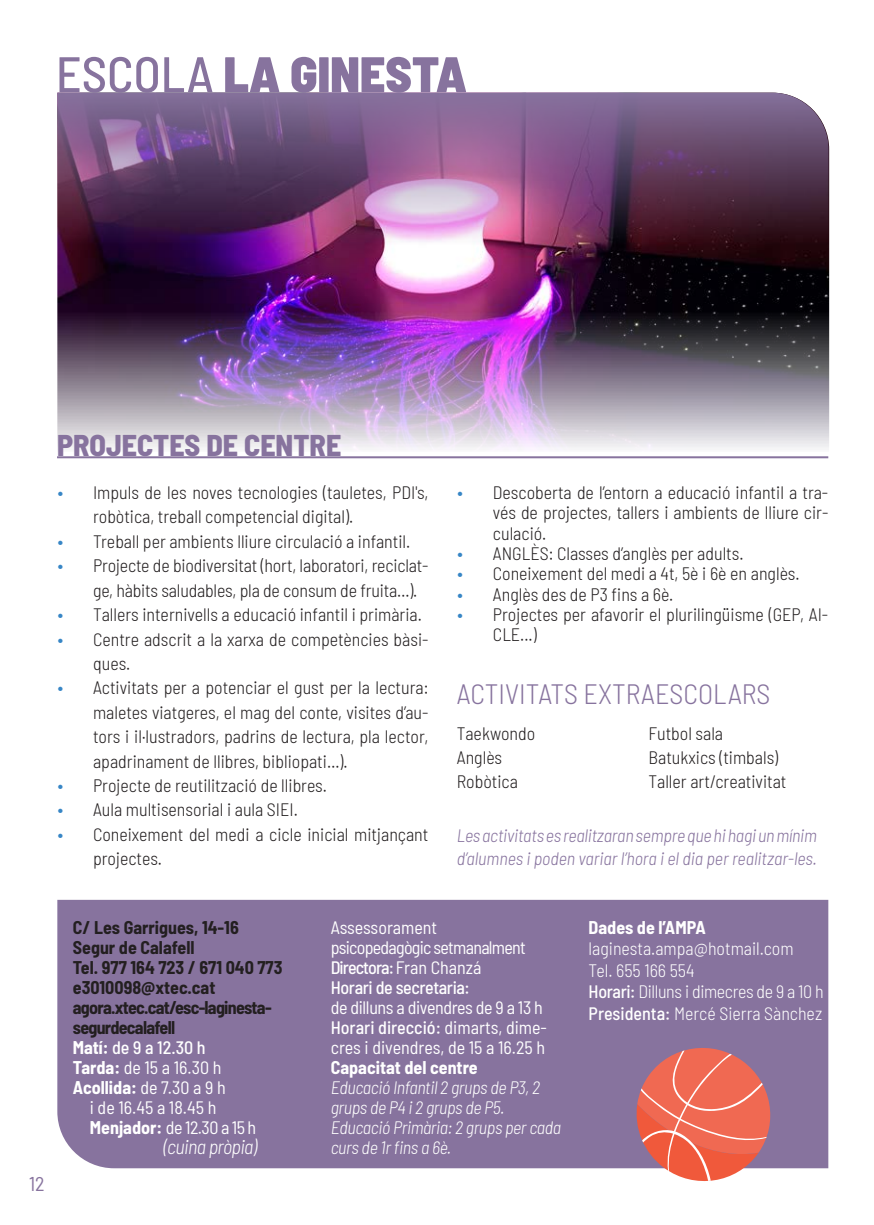
<style>
.page{position:relative;width:874px;height:1225px;background:#fff}
.page>*{position:absolute;margin:0;border:0;box-sizing:border-box;transform-origin:0 0}
.Estilo_de_párrafo_1{font:900 semi-condensed 50px "Barlow";color:#87739e}
.t1{font:800 semi-condensed 30px "Barlow";color:#87739e}
.t2{font:300 semi-condensed 28px "Barlow";color:#87739e}
.t3{font:italic 300 semi-condensed 20px "Barlow";letter-spacing:-.03em;color:#fff}
.t4{font:semi-condensed 20px "Barlow";color:#87739e}
.t5{font:300 semi-condensed 18px/24.4px "Barlow";color:#231f20}
.t6{font:italic 300 semi-condensed 18px/22.4px "Barlow";letter-spacing:-.01em;color:#87739e}
.t7{font:italic 300 semi-condensed 18px/20px "Barlow";letter-spacing:-.02em;color:#fff}
.t8{font:semi-condensed 18px "Barlow";letter-spacing:-.02em;color:#fff}
.t9{font:700 semi-condensed 18px "Barlow";letter-spacing:-.005em;color:#231f20}
.t10{font:300 semi-condensed 18px "Barlow";color:#fff}
.t11{font:semi-condensed 18px/20px "Barlow";color:#fff}
.t12{font:700 semi-condensed 18px "Barlow";color:#fff}
.t13{font:700 semi-condensed 18px "Barlow";letter-spacing:-.04em;color:#231f20}
.t14{font:500 semi-condensed 18px "Barlow";letter-spacing:-.02em;color:#fff}
.t15{font:300 semi-condensed 18px "Barlow";letter-spacing:-.02em;color:#fff}
.t16{font:semi-condensed 18px "Barlow";letter-spacing:-.04em;color:#fff}
.t17{font:500 semi-condensed 18px "Barlow";letter-spacing:-.05em;color:#fff}
.s1{font-weight:500}
.s2{font-family:"Brandon Grotesque";font-weight:500;font-stretch:normal;color:#3786c6}
.s3{font-weight:700}
.s4{font-weight:400}
</style>
<div class="page">
<div style="left:57px;top:900px;width:770px;height:268px;background:#87739e"></div>
<img style="left:57px;top:400px;width:771px;height:48px">
<hr style="left:57px;top:456px;width:770px;height:2px;background:#87739e">
<img style="left:57px;top:93px;width:771px;height:307px">
<svg style="left:633px;top:1039px;width:145px;height:143px;background:#d67975"></svg>
<p class="Estilo_de_párrafo_1" style="left:56px;top:38px;width:412px"><span class="s1">ESCOLA</span> LA GINESTA</p>
<p class="t1" style="left:57px;top:424px;width:285px">PROJECTES DE CENTRE</p>
<p class="t5" style="left:93px;top:479px;width:337px;text-indent:-36px"><span class="s2">•</span> Impuls de les noves tecnologies (tauletes, PDI's, robòtica, treball competencial digital).</p>
<p class="t5" style="left:57px;top:528px;width:354px"><span class="s2">•</span> Treball per ambients lliure circulació a infantil.</p>
<p class="t5" style="left:93px;top:552px;width:337px;text-indent:-36px"><span class="s2">•</span> Projecte de biodiversitat (hort, laboratori, reciclat&shy;ge, hàbits saludables, pla de consum de fruita…).</p>
<p class="t5" style="left:57px;top:601px;width:366px"><span class="s2">•</span> Tallers internivells a educació infantil i primària.</p>
<p class="t5" style="left:93px;top:625px;width:337px;text-indent:-36px"><span class="s2">•</span> Centre adscrit a la xarxa de competències bàsi&shy;ques.</p>
<p class="t5" style="left:93px;top:674px;width:337px;text-align:justify;text-indent:-36px"><span class="s2">•</span> Activitats per a potenciar el gust per la lectura: maletes viatgeres, el mag del conte, visites d’au&shy;tors i il·lustradors, padrins de lectura, pla lector, apadrinament de llibres, bibliopati…).</p>
<p class="t5" style="left:57px;top:772px;width:271px"><span class="s2">•</span> Projecte de reutilització de llibres.</p>
<p class="t5" style="left:57px;top:796px;width:242px"><span class="s2">•</span> Aula multisensorial i aula SIEI.</p>
<p class="t5" style="left:93px;top:821px;width:337px;text-indent:-36px"><span class="s2">•</span> Coneixement del medi a cicle inicial mitjançant projectes.</p>
<p class="t5" style="left:492px;top:481px;width:337px;line-height:20.4px;text-align:justify;text-indent:-36px"><span class="s2">•</span> Descoberta de l’entorn a educació infantil a tra&shy;vés de projectes, tallers i ambients de lliure cir&shy;culació.</p>
<p class="t5" style="left:456px;top:540px;width:288px"><span class="s2">•</span> ANGLÈS: Classes d’anglès per adults.</p>
<p class="t5" style="left:456px;top:560px;width:344px"><span class="s2">•</span> Coneixement del medi a 4t, 5è i 6è en anglès.</p>
<p class="t5" style="left:456px;top:581px;width:218px"><span class="s2">•</span> Anglès des de P3 fins a 6è.</p>
<p class="t5" style="left:492px;top:603px;width:337px;line-height:20.4px;text-indent:-36px"><span class="s2">•</span> Projectes per afavorir el plurilingüisme (GEP, AI-<br>CLE...)</p>
<p class="t2" style="left:456px;top:673px;width:315px">ACTIVITATS EXTRAESCOLARS</p>
<p class="t5" style="left:456px;top:720px;width:80px">Taekwondo</p>
<p class="t5" style="left:456px;top:744px;width:47px">Anglès</p>
<p class="t5" style="left:456px;top:768px;width:63px">Robòtica</p>
<p class="t5" style="left:648px;top:720px;width:76px">Futbol sala</p>
<p class="t5" style="left:648px;top:744px;width:131px">Batukxics (timbals)</p>
<p class="t5" style="left:648px;top:768px;width:139px">Taller art/creativitat</p>
<p class="t6" style="left:456px;top:823px;width:361px">Les activitats es realitzaran sempre que hi hagi un mínim d’alumnes i poden variar l’hora i el dia per realitzar-les.</p>
<p class="t4" style="left:29px;top:1169px;width:17px">12</p>
<p class="t9" style="left:73px;top:914px;width:167px">C/ Les Garrigues, 14-16</p>
<p class="t9" style="left:73px;top:934px;width:123px">Segur de Calafell</p>
<p class="t9" style="left:73px;top:954px;width:211px">Tel. 977 164 723 / 671 040 773</p>
<p class="t9" style="left:73px;top:974px;width:144px">e3010098@xtec.cat</p>
<p class="t13" style="left:73px;top:994px;width:200px">agora.xtec.cat/esc-laginesta-</p>
<p class="t13" style="left:73px;top:1014px;width:104px">segurdecalafell</p>
<p class="t14" style="left:73px;top:1034px;width:134px"><span class="s3">Matí:</span> de 9 a 12.30 h</p>
<p class="t8" style="left:73px;top:1054px;width:150px"><span class="s3">Tarda:</span> de 15 a 16.30 h</p>
<p class="t12" style="left:73px;top:1074px;width:154px">Acollida: <span class="s4">de 7.30 a 9 h</span></p>
<p class="t8" style="left:90px;top:1094px;width:128px">i de 16.45 a 18.45 h</p>
<p class="t8" style="left:90px;top:1114px;width:168px"><span class="s3">Menjador:</span> de 12.30 a 15 h</p>
<p class="t3" style="left:163px;top:1132px;width:95px">(cuina pròpia)</p>
<p class="t11" style="left:330px;top:915px;width:108px">Assessorament</p>
<p class="t16" style="left:330px;top:934px;width:196px">psicopedagògic setmanalment</p>
<p class="t17" style="left:330px;top:954px;width:152px">Directora: <span class="s4">Fran Chanzá</span></p>
<p class="t14" style="left:330px;top:974px;width:141px">Horari de secretaria:</p>
<p class="t8" style="left:330px;top:994px;width:213px">de dilluns a divendres de 9 a 13 h</p>
<p class="t11" style="left:330px;top:1015px;width:218px"><span class="s1">Horari direcció:</span> dimarts, dime&shy;cres i divendres, de 15 a 16.25 h</p>
<p class="t12" style="left:330px;top:1054px;width:148px">Capacitat del centre</p>
<p class="t7" style="left:330px;top:1075px;width:211px">Educació Infantil 2 grups de P3, 2 grups de P4 i 2 grups de P5.</p>
<p class="t7" style="left:330px;top:1115px;width:232px">Educació Primària: 2 grups per cada curs de 1r fins a 6è.</p>
<p class="t12" style="left:588px;top:914px;width:119px">Dades de l’AMPA</p>
<p class="t10" style="left:588px;top:935px;width:206px">laginesta.ampa@hotmail.com</p>
<p class="t10" style="left:588px;top:957px;width:107px">Tel. 655 166 554</p>
<p class="t15" style="left:588px;top:979px;width:236px"><span class="s1">Horari:</span> Dilluns i dimecres de 9 a 10 h</p>
<p class="t10" style="left:588px;top:1000px;width:235px"><span class="s1">Presidenta:</span> Mercé Sierra Sànchez</p>
</div>
